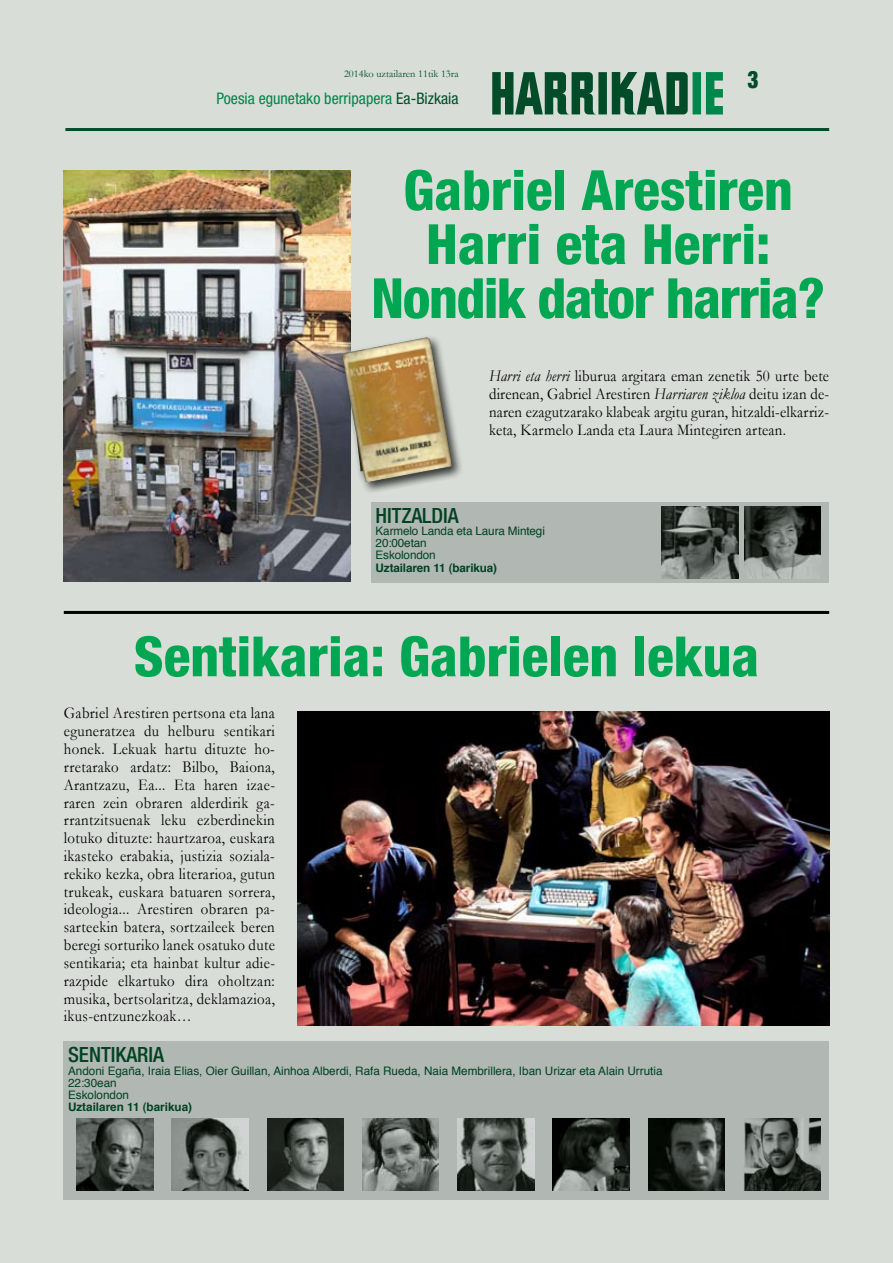
<style>
.page{position:relative;width:893px;height:1263px;background:#d8ded7}
.page>*{position:absolute;margin:0;border:0;box-sizing:border-box;transform-origin:0 0}
.t1{font:800 condensed 55.5px/54px "Helvetica Neue";color:#00a651;text-align:center}
.t2{font:900 condensed 23.7px "Helvetica Neue";color:#004c29;scale:.91 1}
.t3{font:500 condensed 21px "Helvetica Neue";color:#004c29}
.t4{font:16.5px/17.9px "Garamond";letter-spacing:.025em;color:#000;text-align:justify;scale:.9 1}
.t5{font:condensed 15.9px "Helvetica Neue";color:#00854a}
.t6{font:11.7px/12.1px "Helvetica";color:#004c29}
.t7{font:700 11.7px "Helvetica";letter-spacing:-.01em;color:#004c29}
.t8{font:10.5px "Garamond";color:#004c29}
.s1{color:#004c29}
.s2{font-style:italic}
</style>
<div class="page">
<svg style="left:371px;top:502px;width:458px;height:81px;background:#949a95"></svg>
<svg style="left:64px;top:1041px;width:765px;height:158px;background:#8c928d"></svg>
<hr style="left:65px;top:128px;width:764px;height:3px;background:#004c29">
<svg style="left:492px;top:72px;width:231px;height:42px;background:#478266"></svg>
<img style="left:64px;top:170px;width:286px;height:411px">
<img style="left:298px;top:711px;width:531px;height:314px">
<hr style="left:64px;top:611px;width:765px;height:3px;background:#000">
<div style="left:339px;top:334px;width:130px;height:161px;background:#000;opacity:.75"></div>
<img style="left:342px;top:337px;width:110px;height:145px">
<p class="t8" style="left:344px;top:67px;width:116px">2014ko uztailaren 11tik 13ra</p>
<p class="t5" style="left:216px;top:89px;width:244px">Poesia egunetako berripapera <span class="s1">Ea-Bizkaia</span></p>
<h2 class="t2" style="left:747px;top:65px;width:14px">3</h2>
<h1 class="t1" style="left:371px;top:162px;width:455px">Gabriel Arestiren<br>Harri eta Herri:<br>Nondik dator harria?</h1>
<p class="t4" style="left:489px;top:367px;width:379px"><span class="s2">Harri eta herri</span> liburua argitara eman zenetik 50 urte bete direnean, Gabriel Arestiren <span class="s2">Harriaren zikloa</span> deitu izan de&shy;naren ezagutzarako klabeak argitu guran, hitzaldi-elkarriz&shy;keta, Karmelo Landa eta Laura Mintegiren artean.</p>
<p class="t3" style="left:376px;top:503px;width:85px">HITZALDIA</p>
<p class="t6" style="left:376px;top:525px;width:171px">Karmelo Landa eta Laura Mintegi<br>20:00etan<br>Eskolondon</p>
<p class="t7" style="left:376px;top:558px;width:123px">Uztailaren 11 (barikua)</p>
<h1 class="t1" style="left:134px;top:628px;width:627px">Sentikaria: Gabrielen lekua</h1>
<p class="t4" style="left:64px;top:704px;width:236px">Gabriel Arestiren pertsona eta lana eguneratzea du helburu sentikari honek. Lekuak hartu dituzte ho&shy;rretarako ardatz: Bilbo, Baiona, Arantzazu, Ea... Eta haren izae&shy;raren zein obraren alderdirik ga&shy;rrantzitsuenak leku ezberdinekin lotuko dituzte: haurtzaroa, euskara ikasteko erabakia, justizia soziala&shy;rekiko kezka, obra literarioa, gutun trukeak, euskara batuaren sorrera, ideologia... Arestiren obraren pa&shy;sarteekin batera, sortzaileek beren beregi sorturiko lanek osatuko dute sentikaria; eta hainbat kultur adie&shy;razpide elkartuko dira oholtzan: musika, bertsolaritza, deklamazioa, ikus-entzunezkoak…</p>
<p class="t3" style="left:68px;top:1042px;width:98px">SENTIKARIA</p>
<p class="t6" style="left:68px;top:1065px;width:596px">Andoni Egaña, Iraia Elias, Oier Guillan, Ainhoa Alberdi, Rafa Rueda, Naia Membrillera, Iban Urizar eta Alain Urrutia<br>22:30ean<br>Eskolondon</p>
<p class="t7" style="left:68px;top:1097px;width:126px">Uztailaren 11 (barikua)</p>
</div>
